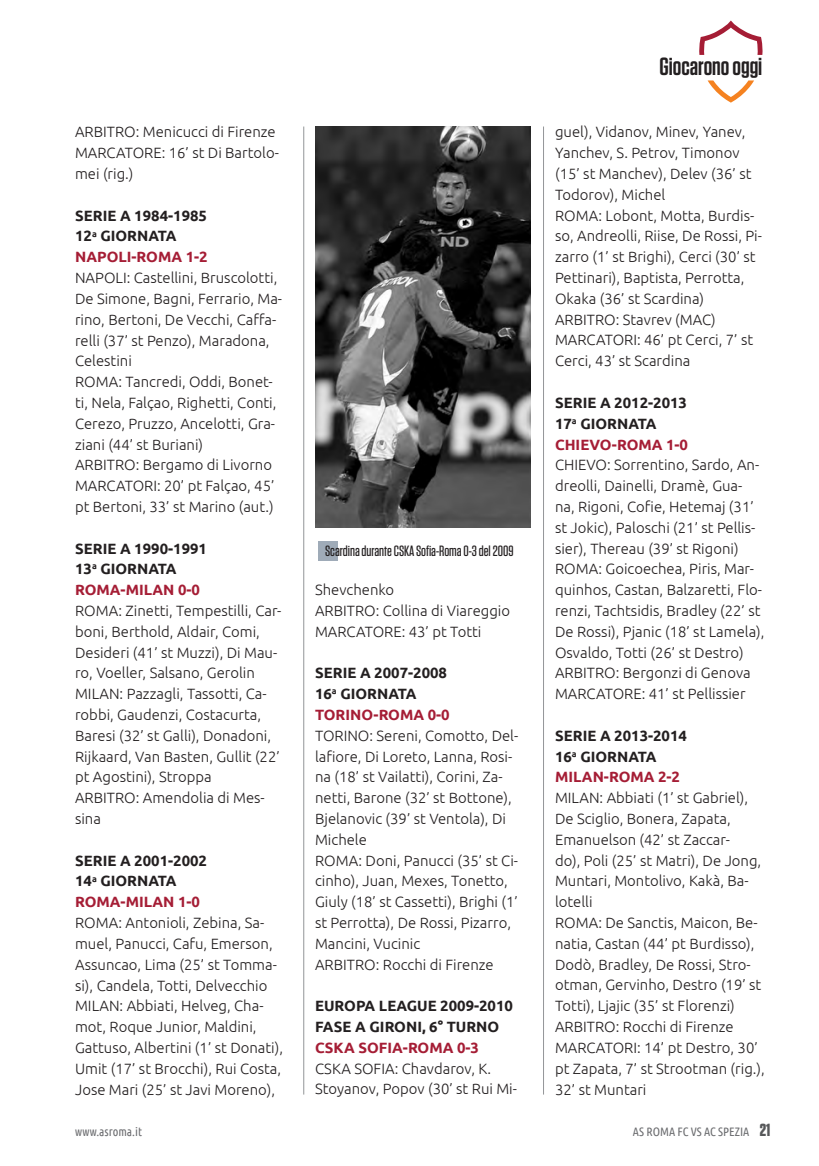
<style>
.page{position:relative;width:819px;height:1166px;background:#fff}
.page>*{position:absolute;margin:0;border:0;box-sizing:border-box;transform-origin:0 0}
.t1{font:600 24.85px "Tungsten";color:#231f20}
.txt_MP015{font:300 14.88px/20.8px "Ubuntu";color:#231f20}
.txt_MP015-2{font:700 14.88px "Ubuntu";color:#231f20}
.txt_MP015-3{font:700 14.88px "Ubuntu";color:#a51d35}
.dida_rubriche_MP015{font:500 14.88px "Tungsten";color:#231f20}
.t2{font:12.25px "Ubuntu Condensed";color:#6c6d70}
.s1{font-family:"Tungsten";font-weight:700;font-size:17.5px;color:#57585a}
</style>
<div class="page">
<img style="left:315px;top:126px;width:215px;height:401px">
<hr style="left:303px;top:126px;width:1px;height:968px;background:#939598">
<hr style="left:543px;top:126px;width:1px;height:968px;background:#939598">
<svg style="left:699px;top:21px;width:63px;height:34px"></svg>
<svg style="left:707px;top:80px;width:46px;height:23px"></svg>
<div style="left:317px;top:541px;width:20px;height:20px;background:#9fabb8"></div>
<p class="txt_MP015" style="left:75px;top:121px;width:202px">ARBITRO: Menicucci di Firenze</p>
<p class="txt_MP015" style="left:75px;top:142px;width:205px">MARCATORE: 16’ st Di Bartolo&shy;mei (rig.)</p>
<p class="txt_MP015-2" style="left:75px;top:206px;width:133px">SERIE A 1984-1985</p>
<p class="txt_MP015-2" style="left:75px;top:227px;width:103px">12<sup>a</sup> GIORNATA</p>
<p class="txt_MP015-3" style="left:75px;top:248px;width:134px">NAPOLI-ROMA 1-2</p>
<p class="txt_MP015" style="left:75px;top:267px;width:208px">NAPOLI: Castellini, Bruscolotti,<br>De Simone, Bagni, Ferrario, Ma&shy;rino, Bertoni, De Vecchi, Caffa&shy;relli (37’ st Penzo), Maradona,<br>Celestini</p>
<p class="txt_MP015" style="left:75px;top:371px;width:203px">ROMA: Tancredi, Oddi, Bonet&shy;ti, Nela, Falçao, Righetti, Conti,<br>Cerezo, Pruzzo, Ancelotti, Gra&shy;ziani (44’ st Buriani)</p>
<p class="txt_MP015" style="left:75px;top:454px;width:198px">ARBITRO: Bergamo di Livorno</p>
<p class="txt_MP015" style="left:75px;top:475px;width:201px">MARCATORI: 20’ pt Falçao, 45’ pt Bertoni, 33’ st Marino (aut.)</p>
<p class="txt_MP015-2" style="left:75px;top:539px;width:133px">SERIE A 1990-1991</p>
<p class="txt_MP015-2" style="left:75px;top:560px;width:103px">13<sup>a</sup> GIORNATA</p>
<p class="txt_MP015-3" style="left:75px;top:581px;width:126px">ROMA-MILAN 0-0</p>
<p class="txt_MP015" style="left:75px;top:600px;width:208px">ROMA: Zinetti, Tempestilli, Car&shy;boni, Berthold, Aldair, Comi,<br>Desideri (41’ st Muzzi), Di Mau&shy;ro, Voeller, Salsano, Gerolin</p>
<p class="txt_MP015" style="left:75px;top:683px;width:206px">MILAN: Pazzagli, Tassotti, Ca&shy;robbi, Gaudenzi, Costacurta,<br>Baresi (32’ st Galli), Donadoni,<br>Rijkaard, Van Basten, Gullit (22’ pt Agostini), Stroppa</p>
<p class="txt_MP015" style="left:75px;top:787px;width:191px">ARBITRO: Amendolia di Mes&shy;sina</p>
<p class="txt_MP015-2" style="left:75px;top:851px;width:133px">SERIE A 2001-2002</p>
<p class="txt_MP015-2" style="left:75px;top:872px;width:103px">14<sup>a</sup> GIORNATA</p>
<p class="txt_MP015-3" style="left:75px;top:893px;width:126px">ROMA-MILAN 1-0</p>
<p class="txt_MP015" style="left:75px;top:912px;width:203px">ROMA: Antonioli, Zebina, Sa&shy;muel, Panucci, Cafu, Emerson,<br>Assuncao, Lima (25’ st Tomma&shy;si), Candela, Totti, Delvecchio</p>
<p class="txt_MP015" style="left:75px;top:995px;width:209px">MILAN: Abbiati, Helveg, Cha&shy;mot, Roque Junior, Maldini,<br>Gattuso, Albertini (1’ st Donati),<br>Umit (17’ st Brocchi), Rui Costa,<br>Jose Mari (25’ st Javi Moreno),</p>
<p class="dida_rubriche_MP015" style="left:325px;top:543px;width:190px">Scardina durante CSKA Sofia-Roma 0-3 del 2009</p>
<p class="txt_MP015" style="left:315px;top:579px;width:81px">Shevchenko</p>
<p class="txt_MP015" style="left:315px;top:600px;width:196px">ARBITRO: Collina di Viareggio</p>
<p class="txt_MP015" style="left:315px;top:620px;width:168px">MARCATORE: 43’ pt Totti</p>
<p class="txt_MP015-2" style="left:315px;top:664px;width:133px">SERIE A 2007-2008</p>
<p class="txt_MP015-2" style="left:315px;top:685px;width:103px">16<sup>a</sup> GIORNATA</p>
<p class="txt_MP015-3" style="left:315px;top:705px;width:136px">TORINO-ROMA 0-0</p>
<p class="txt_MP015" style="left:315px;top:724px;width:205px">TORINO: Sereni, Comotto, Del&shy;lafiore, Di Loreto, Lanna, Rosi&shy;na (18’ st Vailatti), Corini, Za&shy;netti, Barone (32’ st Bottone),<br>Bjelanovic (39’ st Ventola), Di<br>Michele</p>
<p class="txt_MP015" style="left:315px;top:849px;width:204px">ROMA: Doni, Panucci (35’ st Ci&shy;cinho), Juan, Mexes, Tonetto,<br>Giuly (18’ st Cassetti), Brighi (1’ st Perrotta), De Rossi, Pizarro,<br>Mancini, Vucinic</p>
<p class="txt_MP015" style="left:315px;top:953px;width:180px">ARBITRO: Rocchi di Firenze</p>
<p class="txt_MP015-2" style="left:315px;top:997px;width:199px">EUROPA LEAGUE 2009-2010</p>
<p class="txt_MP015-2" style="left:315px;top:1017px;width:186px">FASE A GIRONI, 6° TURNO</p>
<p class="txt_MP015-3" style="left:315px;top:1038px;width:165px">CSKA SOFIA-ROMA 0-3</p>
<p class="txt_MP015" style="left:315px;top:1057px;width:203px">CSKA SOFIA: Chavdarov, K.<br>Stoyanov, Popov (30’ st Rui Mi-</p>
<p class="t1" style="left:659px;top:53px;width:104px">Giocarono oggi</p>
<p class="txt_MP015" style="left:555px;top:121px;width:198px">guel), Vidanov, Minev, Yanev,<br>Yanchev, S. Petrov, Timonov (15’ st Manchev), Delev (36’ st<br>Todorov), Michel</p>
<p class="txt_MP015" style="left:555px;top:204px;width:208px">ROMA: Lobont, Motta, Burdis&shy;so, Andreolli, Riise, De Rossi, Pi&shy;zarro (1’ st Brighi), Cerci (30’ st<br>Pettinari), Baptista, Perrotta,<br>Okaka (36’ st Scardina)</p>
<p class="txt_MP015" style="left:555px;top:308px;width:162px">ARBITRO: Stavrev (MAC)</p>
<p class="txt_MP015" style="left:555px;top:329px;width:199px">MARCATORI: 46’ pt Cerci, 7’ st<br>Cerci, 43’ st Scardina</p>
<p class="txt_MP015-2" style="left:555px;top:393px;width:133px">SERIE A 2012-2013</p>
<p class="txt_MP015-2" style="left:555px;top:414px;width:103px">17<sup>a</sup> GIORNATA</p>
<p class="txt_MP015-3" style="left:555px;top:435px;width:134px">CHIEVO-ROMA 1-0</p>
<p class="txt_MP015" style="left:555px;top:454px;width:205px">CHIEVO: Sorrentino, Sardo, An&shy;dreolli, Dainelli, Dramè, Gua&shy;na, Rigoni, Cofie, Hetemaj (31’ st Jokic), Paloschi (21’ st Pellis&shy;sier), Thereau (39’ st Rigoni)</p>
<p class="txt_MP015" style="left:555px;top:558px;width:211px">ROMA: Goicoechea, Piris, Mar&shy;quinhos, Castan, Balzaretti, Flo&shy;renzi, Tachtsidis, Bradley (22’ st De Rossi), Pjanic (18’ st Lamela), Osvaldo, Totti (26’ st Destro)</p>
<p class="txt_MP015" style="left:555px;top:662px;width:197px">ARBITRO: Bergonzi di Genova</p>
<p class="txt_MP015" style="left:555px;top:683px;width:192px">MARCATORE: 41’ st Pellissier</p>
<p class="txt_MP015-2" style="left:555px;top:726px;width:133px">SERIE A 2013-2014</p>
<p class="txt_MP015-2" style="left:555px;top:747px;width:103px">16<sup>a</sup> GIORNATA</p>
<p class="txt_MP015-3" style="left:555px;top:768px;width:126px">MILAN-ROMA 2-2</p>
<p class="txt_MP015" style="left:555px;top:787px;width:207px">MILAN: Abbiati (1’ st Gabriel),<br>De Sciglio, Bonera, Zapata,<br>Emanuelson (42’ st Zaccar-<br>do), Poli (25’ st Matri), De Jong,<br>Muntari, Montolivo, Kakà, Ba&shy;lotelli</p>
<p class="txt_MP015" style="left:555px;top:912px;width:208px">ROMA: De Sanctis, Maicon, Be&shy;natia, Castan (44’ pt Burdisso),<br>Dodò, Bradley, De Rossi, Stro&shy;otman, Gervinho, Destro (19’ st<br>Totti), Ljajic (35’ st Florenzi)</p>
<p class="txt_MP015" style="left:555px;top:1016px;width:180px">ARBITRO: Rocchi di Firenze</p>
<p class="txt_MP015" style="left:555px;top:1036px;width:211px">MARCATORI: 14’ pt Destro, 30’ pt Zapata, 7’ st Strootman (rig.),<br>32’ st Muntari</p>
<p class="t2" style="left:75px;top:1124px;width:68px">www.asroma.it</p>
<p class="t2" style="left:632px;top:1124px;width:139px">AS ROMA FC VS AC SPEZIA <span class="s1">21</span></p>
</div>
